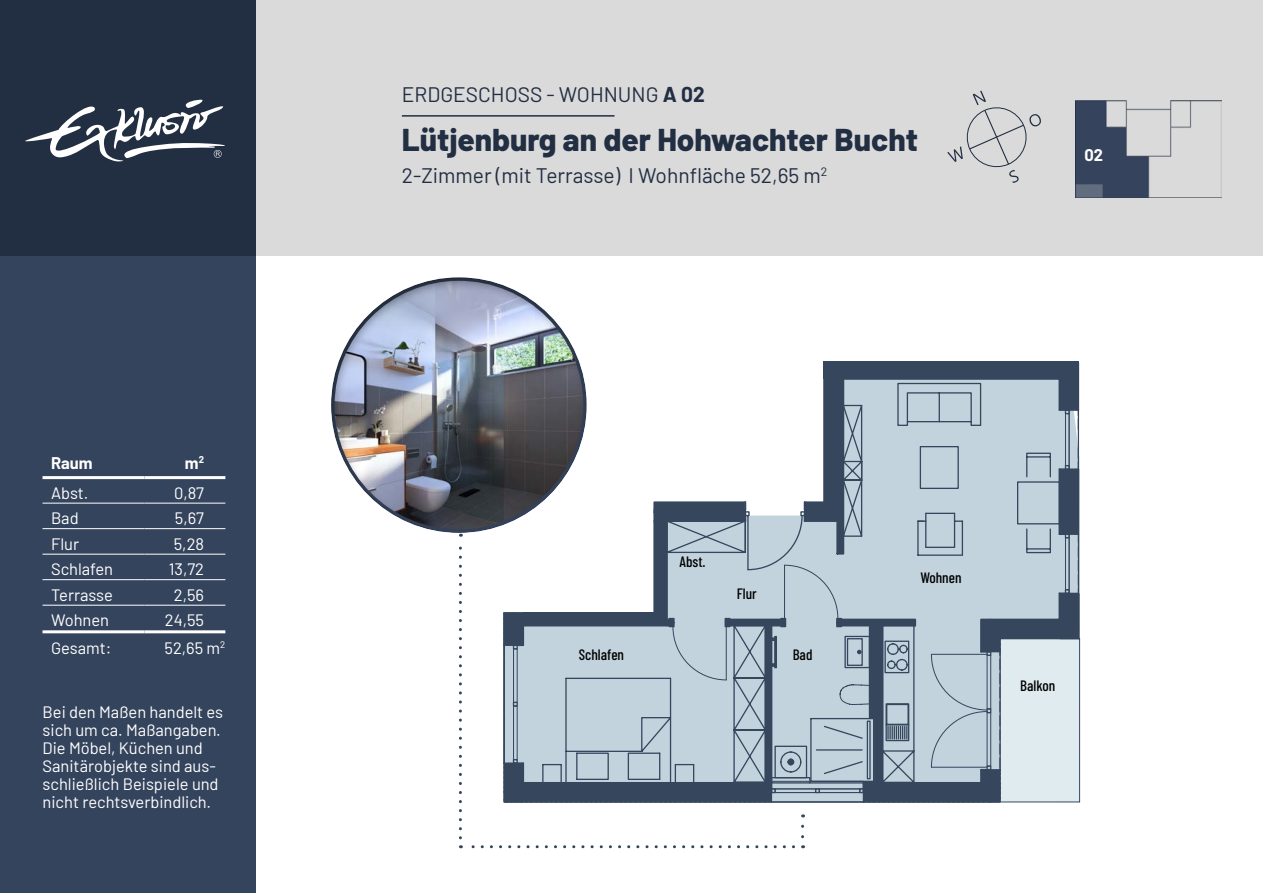
<style>
.page{position:relative;width:1263px;height:893px;background:#fff}
.page>*{position:absolute;margin:0;border:0;box-sizing:border-box;transform-origin:0 0}
.t1{font:800 31.5px "Barlow";color:#222e42}
.t2{font:21px "Barlow";color:#222e42}
.t3{font:16.5px/18px "Barlow";color:#fff}
.t4{font:700 16.5px "Barlow";color:#fff}
.t5{font:500 15px "Barlow Condensed";color:#000}
.s1{font-weight:700}
</style>
<div class="page">
<div style="left:255px;top:0;width:1008px;height:255px;background:#dadada"></div>
<div style="left:0;top:255px;width:255px;height:638px;background:#35445d"></div>
<div style="left:0;top:0;width:255px;height:255px;background:#222e42"></div>
<svg style="left:25px;top:99px;width:200px;height:63px"></svg>
<hr style="left:402px;top:115px;width:212px;height:2px;background:#222e42">
<hr style="left:43px;top:503px;width:102px;height:1px;background:#fff">
<hr style="left:145px;top:503px;width:80px;height:1px;background:#fff">
<hr style="left:43px;top:528px;width:102px;height:1px;background:#fff">
<hr style="left:145px;top:528px;width:80px;height:1px;background:#fff">
<hr style="left:43px;top:554px;width:102px;height:1px;background:#fff">
<hr style="left:145px;top:554px;width:80px;height:1px;background:#fff">
<hr style="left:43px;top:579px;width:102px;height:1px;background:#fff">
<hr style="left:145px;top:579px;width:80px;height:1px;background:#fff">
<hr style="left:43px;top:605px;width:102px;height:1px;background:#fff">
<hr style="left:145px;top:605px;width:80px;height:1px;background:#fff">
<hr style="left:43px;top:476px;width:102px;height:3px;background:#fff">
<hr style="left:145px;top:476px;width:80px;height:3px;background:#fff">
<hr style="left:43px;top:630px;width:102px;height:3px;background:#fff">
<hr style="left:145px;top:630px;width:80px;height:3px;background:#fff">
<svg style="left:947px;top:91px;width:94px;height:92px"></svg>
<img style="left:1076px;top:100px;width:145px;height:97px">
<svg style="left:823px;top:362px;width:257px;height:441px;background:#a8b8c3"></svg>
<svg style="left:503px;top:501px;width:498px;height:302px;background:#acbbc7"></svg>
<div style="left:330px;top:275px;width:258px;height:258px;background:#000;opacity:.51"></div>
<svg style="left:801px;top:826px;width:3px;height:22px"></svg>
<svg style="left:460px;top:845px;width:333px;height:3px"></svg>
<svg style="left:459px;top:534px;width:3px;height:304px"></svg>
<p class="t4" style="left:51px;top:450px;width:43px">Raum</p>
<p class="t4" style="left:185px;top:450px;width:21px">m<sup>2</sup></p>
<p class="t3" style="left:51px;top:483px;width:39px">Abst.</p>
<p class="t3" style="left:174px;top:483px;width:32px">0,87</p>
<p class="t3" style="left:51px;top:508px;width:29px">Bad</p>
<p class="t3" style="left:175px;top:508px;width:31px">5,67</p>
<p class="t3" style="left:51px;top:533px;width:30px">Flur</p>
<p class="t3" style="left:174px;top:533px;width:32px">5,28</p>
<p class="t3" style="left:51px;top:559px;width:64px">Schlafen</p>
<p class="t3" style="left:169px;top:559px;width:37px">13,72</p>
<p class="t3" style="left:51px;top:584px;width:63px">Terrasse</p>
<p class="t3" style="left:174px;top:584px;width:32px">2,56</p>
<p class="t3" style="left:51px;top:610px;width:60px">Wohnen</p>
<p class="t3" style="left:165px;top:610px;width:41px">24,55</p>
<p class="t3" style="left:51px;top:637px;width:62px">Gesamt:</p>
<p class="t3" style="left:165px;top:637px;width:62px">52,65 m<sup>2</sup></p>
<p class="t3" style="left:43px;top:702px;width:182px">Bei den Maßen handelt es sich um ca. Maßangaben.<br>Die Möbel, Küchen und<br>Sanitärobjekte sind aus&shy;schließlich Beispiele und nicht rechtsverbindlich.</p>
<p class="t2" style="left:402px;top:79px;width:304px">ERDGESCHOSS - WOHNUNG <span class="s1">A 02</span></p>
<h1 class="t1" style="left:402px;top:116px;width:517px">Lütjenburg an der Hohwachter Bucht</h1>
<p class="t2" style="left:402px;top:161px;width:427px">2-Zimmer (mit Terrasse) I Wohnfläche 52,65 m<sup>2</sup></p>
<p class="t4" style="left:1084px;top:143px;width:20px">02</p>
<p class="t5" style="left:579px;top:644px;width:47px">Schlafen</p>
<p class="t5" style="left:679px;top:551px;width:27px">Abst.</p>
<p class="t5" style="left:737px;top:583px;width:22px">Flur</p>
<p class="t5" style="left:793px;top:644px;width:21px">Bad</p>
<p class="t5" style="left:920px;top:567px;width:43px">Wohnen</p>
<p class="t5" style="left:1020px;top:675px;width:37px">Balkon</p>
</div>
